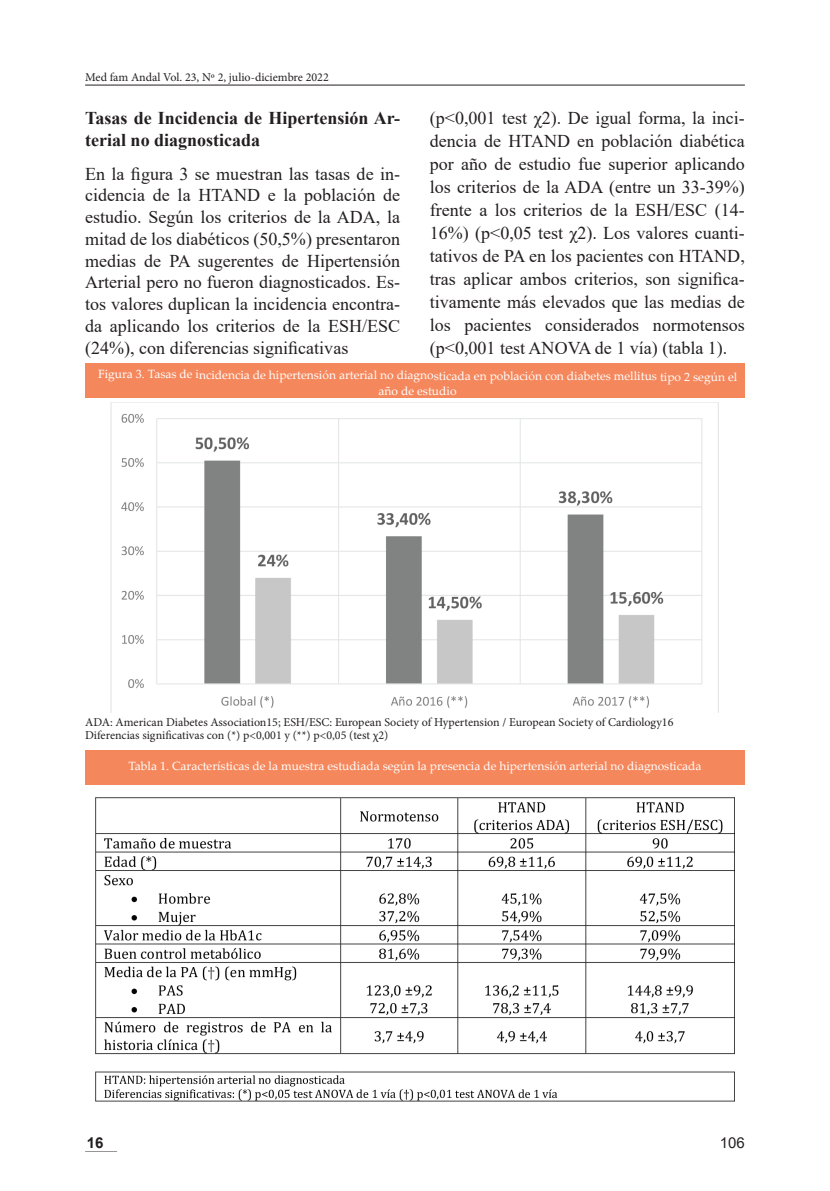
<style>
.page{position:relative;width:830px;height:1191px;background:#fff}
.page>*{position:absolute;margin:0;border:0;box-sizing:border-box;transform-origin:0 0}
.t1{font:18px/23px "Times New Roman";color:#231f20;text-align:justify}
.t2{font:700 18px/21.8px "Times New Roman";color:#231f20}
.t3{font:15px "Arial";color:#231f20}
.t4{font:700 15px "Arial";color:#231f20}
.t5{font:12px/15.3px "Palatino Linotype";color:#fff;text-align:center}
.t6{font:12px/12.8px "Minion Pro";color:#231f20}
</style>
<div class="page">
<hr style="left:85px;top:85px;width:659px;height:1px;background:#231f20">
<hr style="left:85px;top:1151px;width:32px;height:1px;background:#231f20">
<img style="left:110px;top:403px;width:593px;height:309px">
<div style="left:85px;top:364px;width:659px;height:34px;background:#f5875c"></div>
<img style="left:95px;top:797px;width:639px;height:305px">
<div style="left:85px;top:750px;width:659px;height:34px;background:#f5875c"></div>
<p class="t6" style="left:85px;top:71px;width:245px">Med fam Andal Vol. 23, Nº 2, julio-diciembre 2022</p>
<p class="t1" style="left:429px;top:106px;width:316px">(p&lt;0,001 test χ2). De igual forma, la inci&shy;dencia de HTAND en población diabética por año de estudio fue superior aplicando los criterios de la ADA (entre un 33-39%) frente a los criterios de la ESH/ESC (14- 16%) (p&lt;0,05 test χ2). Los valores cuanti&shy;tativos de PA en los pacientes con HTAND, tras aplicar ambos criterios, son significa&shy;tivamente más elevados que las medias de los pacientes considerados normotensos (p&lt;0,001 test ANOVA de 1 vía) (tabla 1).</p>
<p class="t5" style="left:98px;top:367px;width:640px">Figura 3. Tasas de incidencia de hipertensión arterial no diagnosticada en población con diabetes mellitus tipo 2 según el año de estudio</p>
<p class="t2" style="left:85px;top:106px;width:316px">Tasas de Incidencia de Hipertensión Ar&shy;terial no diagnosticada</p>
<p class="t1" style="left:85px;top:162px;width:316px;line-height:21.8px">En la figura 3 se muestran las tasas de in&shy;cidencia de la HTAND e la población de estudio. Según los criterios de la ADA, la mitad de los diabéticos (50,5%) presentaron medias de PA sugerentes de Hipertensión Arterial pero no fueron diagnosticados. Es&shy;tos valores duplican la incidencia encontra&shy;da aplicando los criterios de la ESH/ESC (24%), con diferencias significativas</p>
<p class="t6" style="left:85px;top:716px;width:589px">ADA: American Diabetes Association15; ESH/ESC: European Society of Hypertension / European Society of Cardiology16<br>Diferencias significativas con (*) p&lt;0,001 y (**) p&lt;0,05 (test χ2)</p>
<p class="t5" style="left:128px;top:758px;width:574px">Tabla 1. Características de la muestra estudiada según la presencia de hipertensión arterial no diagnosticada</p>
<p class="t4" style="left:87px;top:1132px;width:18px">16</p>
<p class="t3" style="left:719px;top:1132px;width:27px">106</p>
</div>
